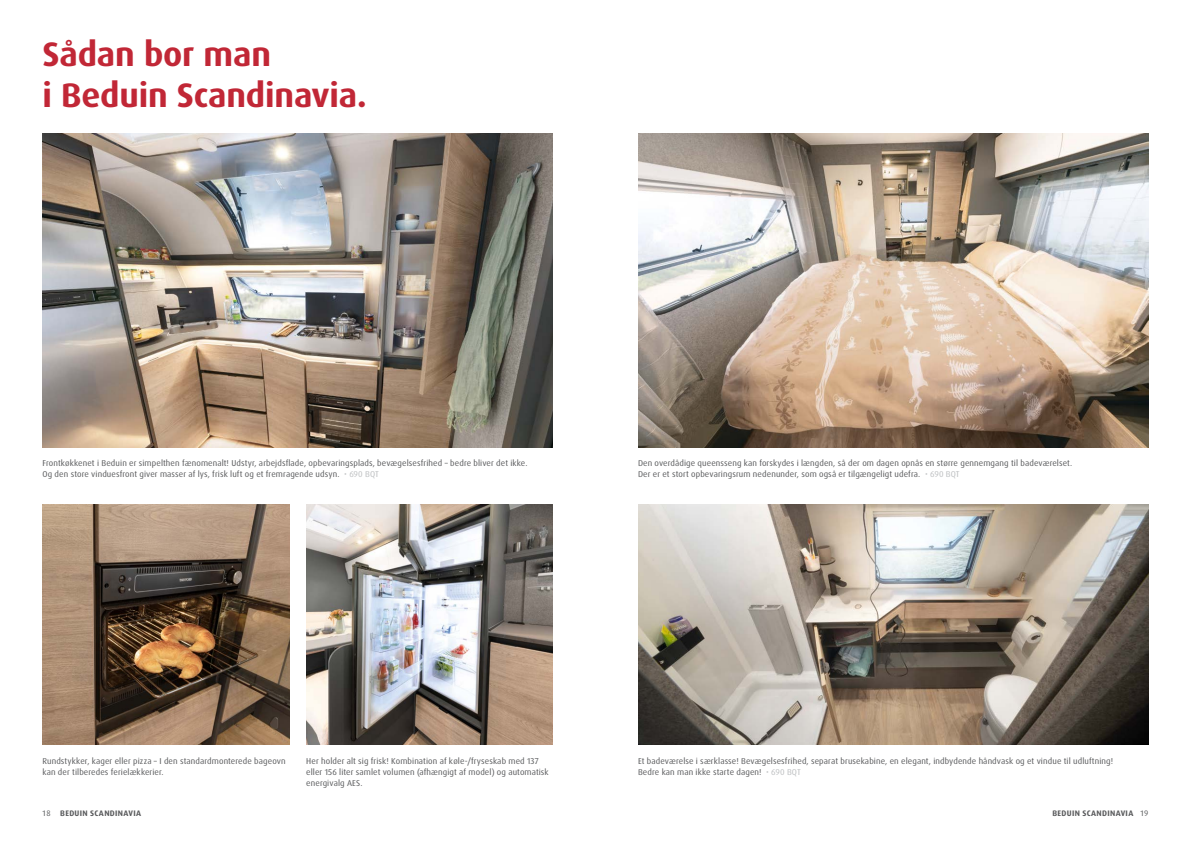
<style>
.page{position:relative;width:1191px;height:842px;background:#fff}
.page>*{position:absolute;margin:0;border:0;box-sizing:border-box;transform-origin:0 0}
.t1{font:700 34px/40.8px "Dax Pro";letter-spacing:-.005em;color:#c12736}
.t2{font:8.5px/11px "Dax Pro";letter-spacing:.015em;color:#58595b}
.t3{font:700 8px "Dax Pro";letter-spacing:.04em;color:#58595b}
.s1{color:#bcbec0}
.s2{font-weight:400}
</style>
<div class="page">
<img style="left:638px;top:133px;width:510px;height:315px">
<img style="left:306px;top:505px;width:247px;height:239px">
<img style="left:43px;top:505px;width:246px;height:239px">
<img style="left:42px;top:133px;width:511px;height:315px">
<img style="left:638px;top:505px;width:510px;height:239px">
<h1 class="t1" style="left:42px;top:34px;width:326px">Sådan bor man<br>i Beduin Scandinavia.</h1>
<p class="t2" style="left:42px;top:458px;width:486px">Frontkøkkenet i Beduin er simpelthen fænomenalt! Udstyr, arbejdsflade, opbevaringsplads, bevægelsesfrihed – bedre bliver det ikke.<br>Og den store vinduesfront giver masser af lys, frisk luft og et fremragende udsyn. <span class="s1">• 690 BQT</span></p>
<p class="t2" style="left:638px;top:458px;width:436px">Den overdådige queensseng kan forskydes i længden, så der om dagen opnås en større gennemgang til badeværelset.<br>Der er et stort opbevaringsrum nedenunder, som også er tilgængeligt udefra. <span class="s1">• 690 BQT</span></p>
<p class="t2" style="left:42px;top:755px;width:245px">Rundstykker, kager eller pizza – I den standardmonterede bageovn kan der tilberedes ferielækkerier.</p>
<p class="t2" style="left:306px;top:755px;width:244px">Her holder alt sig frisk! Kombination af køle-/fryseskab med 137 eller 156 liter samlet volumen (afhængigt af model) og automatisk energivalg AES.</p>
<p class="t2" style="left:638px;top:755px;width:476px">Et badeværelse i særklasse! Bevægelsesfrihed, separat brusekabine, en elegant, indbydende håndvask og et vindue til udluftning!<br>Bedre kan man ikke starte dagen! <span class="s1">• 690 BQT</span></p>
<p class="t3" style="left:42px;top:808px;width:100px"><span class="s2">18</span> BEDUIN SCANDINAVIA</p>
<p class="t3" style="left:1052px;top:808px;width:97px">BEDUIN SCANDINAVIA <span class="s2">19</span></p>
</div>
